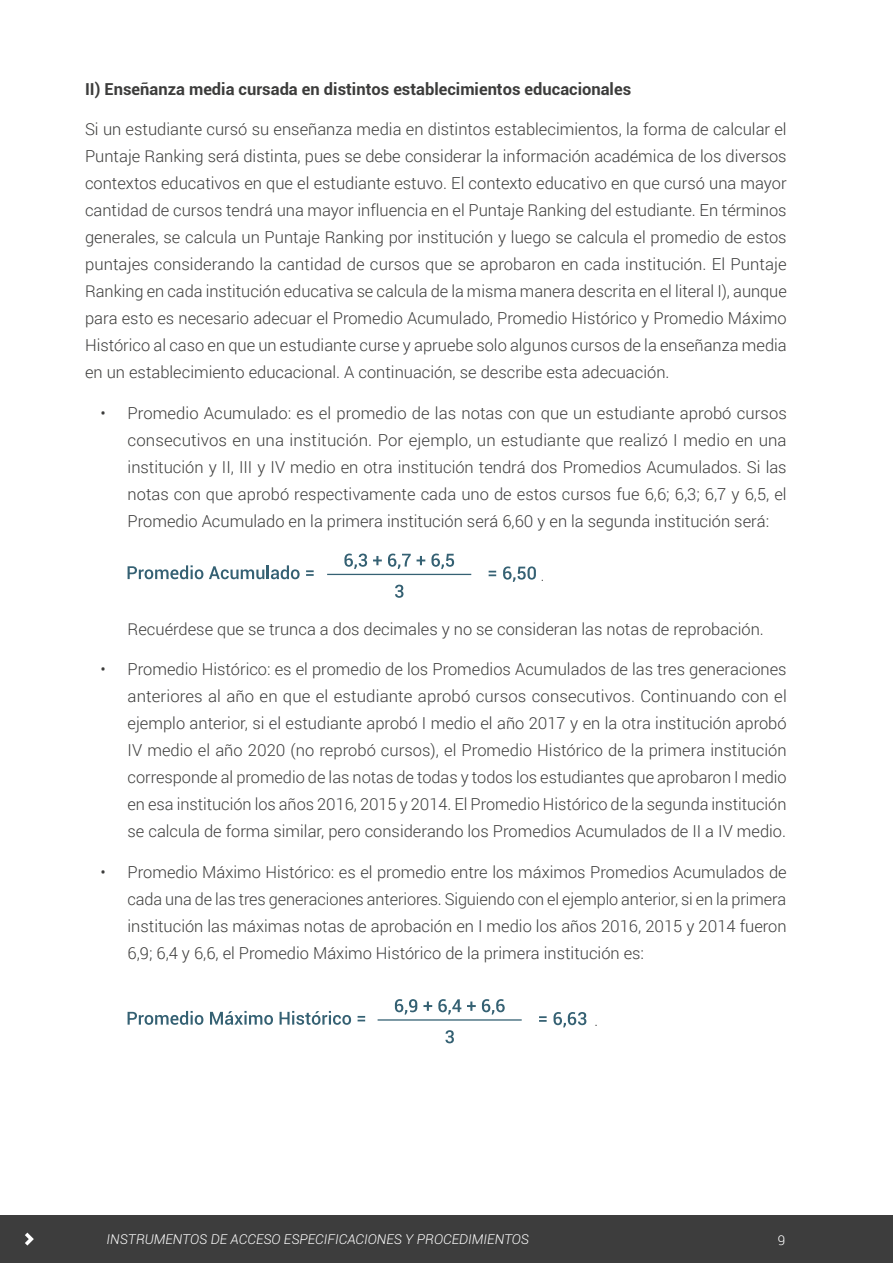
<style>
.page{position:relative;width:893px;height:1263px;background:#fff}
.page>*{position:absolute;margin:0;border:0;box-sizing:border-box;transform-origin:0 0}
.t1{font:300 16.5px/27px "Roboto";color:#3c3c3b;text-align:justify}
.t2{font:700 16.5px "Roboto";color:#3c3c3b}
.t3{font:300 15px "Roboto";color:#3c3c3b}
.t4{font:italic 300 13.5px "Roboto";color:#fff}
.t5{font:300 13.5px "Roboto";color:#fff}
</style>
<div class="page">
<div style="left:0;top:1215px;width:893px;height:48px;background:#3d3d3d"></div>
<svg style="left:25px;top:1232px;width:9px;height:13px"></svg>
<svg style="left:128px;top:565px;width:75px;height:14px"></svg>
<svg style="left:209px;top:565px;width:91px;height:14px"></svg>
<svg style="left:306px;top:570px;width:8px;height:6px"></svg>
<svg style="left:489px;top:571px;width:7px;height:5px"></svg>
<svg style="left:503px;top:566px;width:33px;height:16px"></svg>
<svg style="left:344px;top:554px;width:23px;height:15px"></svg>
<svg style="left:373px;top:556px;width:9px;height:9px"></svg>
<svg style="left:388px;top:554px;width:23px;height:15px"></svg>
<svg style="left:417px;top:556px;width:8px;height:9px"></svg>
<svg style="left:431px;top:554px;width:23px;height:15px"></svg>
<svg style="left:395px;top:585px;width:8px;height:13px"></svg>
<hr style="left:327px;top:574px;width:144px;height:1px;background:#356173">
<svg style="left:128px;top:1011px;width:75px;height:14px"></svg>
<svg style="left:210px;top:1011px;width:63px;height:14px"></svg>
<svg style="left:280px;top:1011px;width:71px;height:14px"></svg>
<svg style="left:358px;top:1016px;width:7px;height:5px"></svg>
<svg style="left:539px;top:1016px;width:8px;height:6px"></svg>
<svg style="left:553px;top:1012px;width:33px;height:15px"></svg>
<svg style="left:395px;top:999px;width:22px;height:15px"></svg>
<svg style="left:423px;top:1001px;width:9px;height:10px"></svg>
<svg style="left:438px;top:999px;width:23px;height:15px"></svg>
<svg style="left:467px;top:1001px;width:9px;height:10px"></svg>
<svg style="left:482px;top:999px;width:23px;height:15px"></svg>
<svg style="left:445px;top:1030px;width:9px;height:13px"></svg>
<hr style="left:378px;top:1019px;width:144px;height:1px;background:#356173">
<p class="t2" style="left:85px;top:77px;width:548px">II) Enseñanza media cursada en distintos establecimientos educacionales</p>
<p class="t1" style="left:85px;top:115px;width:703px">Si un estudiante cursó su enseñanza media en distintos establecimientos, la forma de calcular el Puntaje Ranking será distinta, pues se debe considerar la información académica de los diversos contextos educativos en que el estudiante estuvo. El contexto educativo en que cursó una mayor cantidad de cursos tendrá una mayor influencia en el Puntaje Ranking del estudiante. En términos generales, se calcula un Puntaje Ranking por institución y luego se calcula el promedio de estos puntajes considerando la cantidad de cursos que se aprobaron en cada institución. El Puntaje Ranking en cada institución educativa se calcula de la misma manera descrita en el literal I), aunque para esto es necesario adecuar el Promedio Acumulado, Promedio Histórico y Promedio Máximo Histórico al caso en que un estudiante curse y apruebe solo algunos cursos de la enseñanza media en un establecimiento educacional. A continuación, se describe esta adecuación.</p>
<p class="t1" style="left:128px;top:399px;width:661px;text-indent:-27px">• Promedio Acumulado: es el promedio de las notas con que un estudiante aprobó cursos consecutivos en una institución. Por ejemplo, un estudiante que realizó I medio en una institución y II, III y IV medio en otra institución tendrá dos Promedios Acumulados. Si las notas con que aprobó respectivamente cada uno de estos cursos fue 6,6; 6,3; 6,7 y 6,5, el Promedio Acumulado en la primera institución será 6,60 y en la segunda institución será:</p>
<p class="t3" style="left:541px;top:565px;width:5px">.</p>
<p class="t1" style="left:128px;top:615px;width:638px">Recuérdese que se trunca a dos decimales y no se consideran las notas de reprobación.</p>
<p class="t1" style="left:128px;top:655px;width:661px;text-indent:-27px">• Promedio Histórico: es el promedio de los Promedios Acumulados de las tres generaciones anteriores al año en que el estudiante aprobó cursos consecutivos. Continuando con el ejemplo anterior, si el estudiante aprobó I medio el año 2017 y en la otra institución aprobó IV medio el año 2020 (no reprobó cursos), el Promedio Histórico de la primera institución corresponde al promedio de las notas de todas y todos los estudiantes que aprobaron I medio en esa institución los años 2016, 2015 y 2014. El Promedio Histórico de la segunda institución se calcula de forma similar, pero considerando los Promedios Acumulados de II a IV medio.</p>
<p class="t1" style="left:128px;top:858px;width:661px;text-indent:-27px">• Promedio Máximo Histórico: es el promedio entre los máximos Promedios Acumulados de cada una de las tres generaciones anteriores. Siguiendo con el ejemplo anterior, si en la primera institución las máximas notas de aprobación en I medio los años 2016, 2015 y 2014 fueron 6,9; 6,4 y 6,6, el Promedio Máximo Histórico de la primera institución es:</p>
<p class="t3" style="left:594px;top:1010px;width:5px">.</p>
<p class="t4" style="left:107px;top:1230px;width:424px">INSTRUMENTOS DE ACCESO ESPECIFICACIONES Y PROCEDIMIENTOS</p>
<p class="t5" style="left:778px;top:1231px;width:9px">9</p>
</div>
